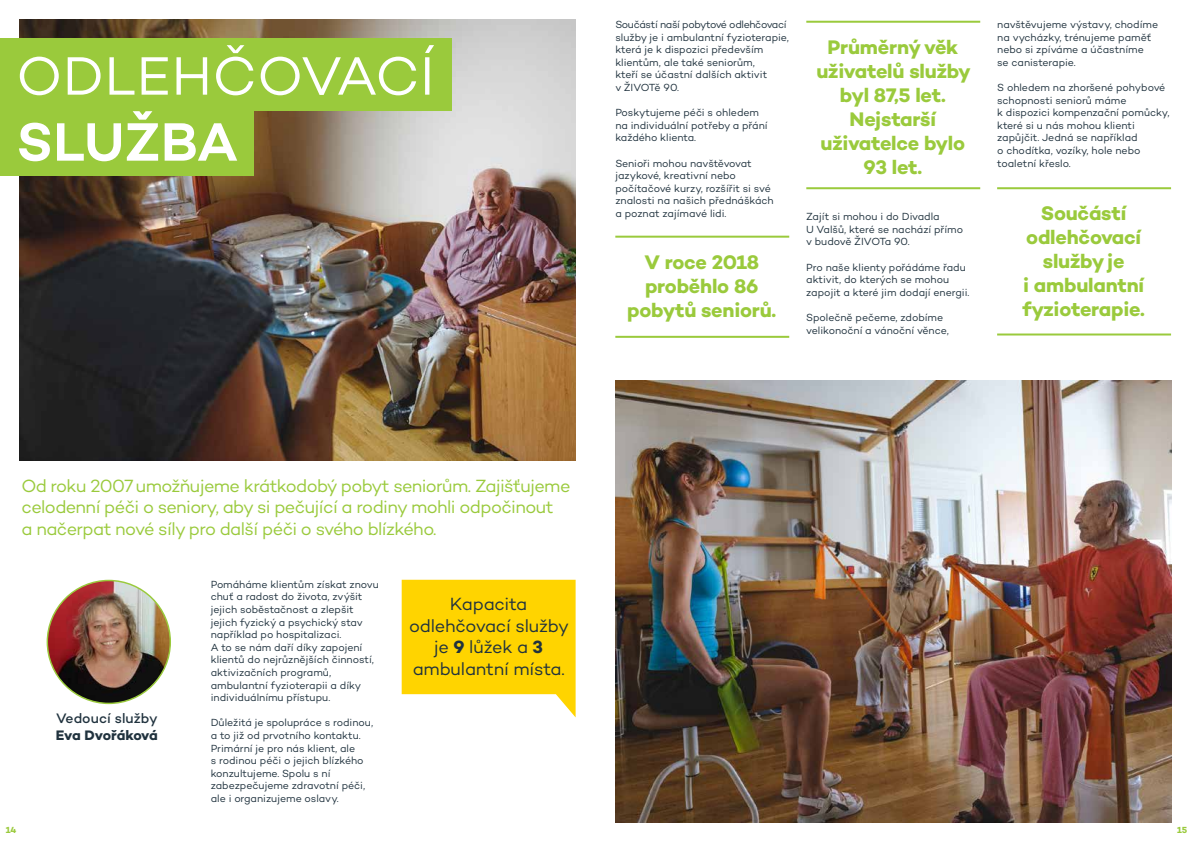
<style>
.page{position:relative;width:1191px;height:842px;background:#fff}
.page>*{position:absolute;margin:0;border:0;box-sizing:border-box;transform-origin:0 0}
.t1{font:55px "Campton";letter-spacing:.005em;color:#fff}
.t2{font:600 55px "Campton";color:#fff}
.t3{font:700 20px/24px "Campton";letter-spacing:-.01em;color:#9aca3c;text-align:center}
.t4{font:18px/21.6px "Campton";letter-spacing:-.03em;color:#9aca3c}
.t5{font:18px/21.6px "Campton";letter-spacing:-.01em;color:#20323e;text-align:center}
.t6{font:500 14px "Campton";letter-spacing:.005em;color:#20323e}
.t7{font:700 14px "Campton";letter-spacing:-.02em;color:#20323e}
.t8{font:10.5px/12.6px "Campton";letter-spacing:-.005em;color:#20323e}
.t9{font:700 9px "Campton";color:#9aca3c}
.s1{font-weight:700}
</style>
<div class="page">
<img style="left:20px;top:20px;width:555px;height:441px">
<div style="left:0;top:39px;width:451px;height:72px;background:#9aca3c"></div>
<div style="left:0;top:103px;width:253px;height:73px;background:#9aca3c"></div>
<img style="left:47px;top:580px;width:123px;height:123px;border-radius:61px">
<svg style="left:402px;top:580px;width:173px;height:137px"></svg>
<hr style="left:615px;top:236px;width:174px;height:2px;background:#9aca3c">
<hr style="left:615px;top:336px;width:174px;height:2px;background:#9aca3c">
<hr style="left:806px;top:21px;width:174px;height:2px;background:#9aca3c">
<hr style="left:806px;top:187px;width:174px;height:2px;background:#9aca3c">
<hr style="left:997px;top:187px;width:174px;height:2px;background:#9aca3c">
<hr style="left:997px;top:333px;width:174px;height:2px;background:#9aca3c">
<img style="left:615px;top:381px;width:556px;height:441px">
<h1 class="t1" style="left:16px;top:42px;width:420px">ODLEHČOVACÍ</h1>
<h1 class="t2" style="left:16px;top:107px;width:223px">SLUŽBA</h1>
<p class="t8" style="left:615px;top:18px;width:175px">Součástí naší pobytové odlehčovací služby je i ambulantní fyzioterapie, která je k dispozici především klientům, ale také seniorům,<br>kteří se účastní dalších aktivit<br>v ŽIVOTě 90.</p>
<p class="t8" style="left:615px;top:106px;width:154px">Poskytujeme péči s ohledem na individuální potřeby a přání každého klienta.</p>
<p class="t8" style="left:615px;top:156px;width:160px">Senioři mohou navštěvovat jazykové, kreativní nebo počítačové kurzy, rozšířit si své znalosti na našich přednáškách a poznat zajímavé lidi.</p>
<h2 class="t3" style="left:627px;top:249px;width:150px">V roce 2018 proběhlo 86 pobytů seniorů.</h2>
<h2 class="t3" style="left:816px;top:35px;width:156px">Průměrný věk uživatelů služby byl 87,5 let.<br>Nejstarší uživatelce bylo<br>93 let.</h2>
<p class="t8" style="left:806px;top:210px;width:158px">Zajít si mohou i do Divadla<br>U Valšů, které se nachází přímo v budově ŽIVOTa 90.</p>
<p class="t8" style="left:806px;top:261px;width:165px">Pro naše klienty pořádáme řadu aktivit, do kterých se mohou zapojit a které jim dodají energii.</p>
<p class="t8" style="left:806px;top:311px;width:144px">Společně pečeme, zdobíme velikonoční a vánoční věnce,</p>
<p class="t8" style="left:997px;top:18px;width:162px">navštěvujeme výstavy, chodíme na vycházky, trénujeme paměť nebo si zpíváme a účastníme<br>se canisterapie.</p>
<p class="t8" style="left:997px;top:81px;width:174px">S ohledem na zhoršené pohybové schopnosti seniorů máme<br>k dispozici kompenzační pomůcky, které si u nás mohou klienti zapůjčit. Jedná se například<br>o chodítka, vozíky, hole nebo toaletní křeslo.</p>
<h2 class="t3" style="left:1022px;top:201px;width:124px">Součástí odlehčovací služby je<br>i ambulantní fyzioterapie.</h2>
<h3 class="t4" style="left:21px;top:475px;width:550px">Od roku 2007 umožňujeme krátkodobý pobyt seniorům. Zajišťujeme celodenní péči o seniory, aby si pečující a rodiny mohli odpočinout<br>a načerpat nové síly pro další péči o svého blízkého.</h3>
<h3 class="t6" style="left:56px;top:710px;width:103px">Vedoucí služby</h3>
<h3 class="t7" style="left:56px;top:726px;width:104px">Eva Dvořáková</h3>
<p class="t8" style="left:211px;top:578px;width:170px">Pomáháme klientům získat znovu chuť a radost do života, zvýšit jejich soběstačnost a zlepšit jejich fyzický a psychický stav například po hospitalizaci.<br>A to se nám daří díky zapojení klientů do nejrůznějších činností, aktivizačních programů, ambulantní fyzioterapii a díky individuálnímu přístupu.</p>
<p class="t8" style="left:211px;top:716px;width:164px">Důležitá je spolupráce s rodinou, a to již od prvotního kontaktu.<br>Primární je pro nás klient, ale<br>s rodinou péči o jejich blízkého konzultujeme. Spolu s ní zabezpečujeme zdravotní péči, ale i organizujeme oslavy.</p>
<h3 class="t5" style="left:409px;top:593px;width:161px">Kapacita odlehčovací služby je <span class="s1">9</span> lůžek a <span class="s1">3 </span>ambulantní místa.</h3>
<p class="t9" style="left:6px;top:824px;width:12px">14</p>
<p class="t9" style="left:1177px;top:824px;width:12px">15</p>
</div>
